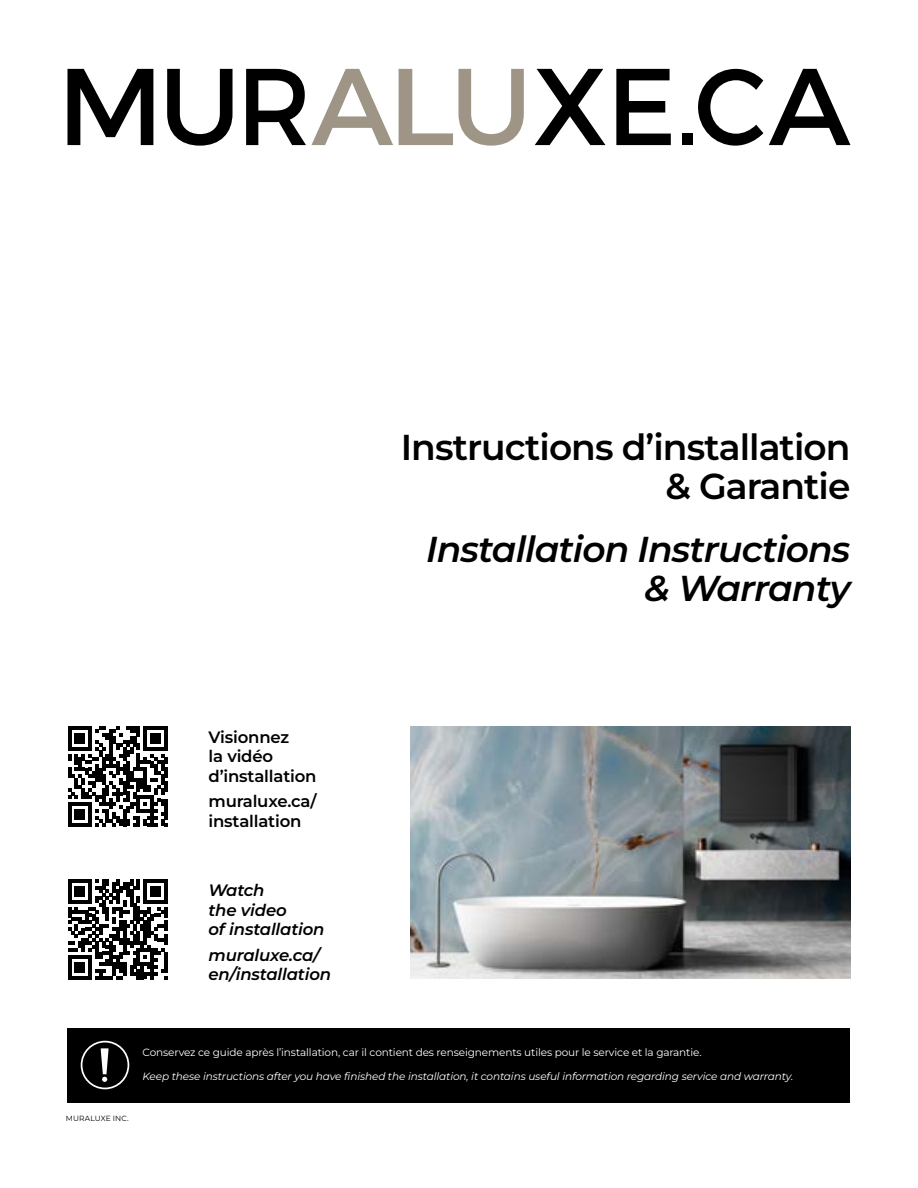
<style>
.page{position:relative;width:918px;height:1188px;background:#fff}
.page>*{position:absolute;margin:0;border:0;box-sizing:border-box;transform-origin:0 0}
.t1{font:600 36px/39px "Montserrat";letter-spacing:-.025em;color:#000;text-align:right}
.t2{font:italic 600 36px/39px "Montserrat";letter-spacing:-.025em;color:#000;text-align:right}
.t3{font:600 16.5px/19.5px "Montserrat";letter-spacing:-.01em;color:#000}
.t4{font:italic 600 16.5px/19.5px "Montserrat";letter-spacing:-.01em;color:#000}
.t5{font:italic 10.5px "Montserrat";letter-spacing:-.01em;color:#fff}
.t6{font:10.5px "Montserrat";letter-spacing:-.01em;color:#fff}
.t7{font:7.5px "Montserrat";letter-spacing:.01em;color:#000}
</style>
<div class="page">
<div style="left:68px;top:1028px;width:782px;height:74px;background:#000"></div>
<div style="left:81px;top:1041px;width:48px;height:48px;border:2px solid #fff;border-radius:50%"></div>
<svg style="left:101px;top:1048px;width:7px;height:34px"></svg>
<svg style="left:67px;top:69px;width:86px;height:76px"></svg>
<svg style="left:167px;top:69px;width:66px;height:77px"></svg>
<svg style="left:246px;top:69px;width:147px;height:76px"></svg>
<svg style="left:399px;top:69px;width:125px;height:77px"></svg>
<svg style="left:535px;top:69px;width:70px;height:76px"></svg>
<svg style="left:616px;top:69px;width:55px;height:76px"></svg>
<div style="left:682px;top:133px;width:11px;height:12px;background:#000"></div>
<svg style="left:698px;top:69px;width:65px;height:77px"></svg>
<svg style="left:769px;top:69px;width:81px;height:76px"></svg>
<img style="left:410px;top:727px;width:440px;height:251px">
<svg style="left:68px;top:879px;width:100px;height:100px"></svg>
<svg style="left:68px;top:726px;width:100px;height:100px"></svg>
<h1 class="t1" style="left:401px;top:426px;width:451px">Instructions d’installation &amp; Garantie</h1>
<h1 class="t2" style="left:426px;top:528px;width:426px">Installation Instructions &amp; Warranty</h1>
<h2 class="t3" style="left:208px;top:726px;width:110px">Visionnez<br>la vidéo d’installation</h2>
<h2 class="t3" style="left:208px;top:791px;width:110px">muraluxe.ca/ installation</h2>
<h2 class="t4" style="left:208px;top:880px;width:118px">Watch<br>the video<br>of installation</h2>
<h2 class="t4" style="left:208px;top:945px;width:124px">muraluxe.ca/ en/installation</h2>
<p class="t7" style="left:66px;top:1113px;width:64px">MURALUXE INC.</p>
<p class="t6" style="left:142px;top:1045px;width:561px">Conservez ce guide après l’installation, car il contient des renseignements utiles pour le service et la garantie.</p>
<p class="t5" style="left:142px;top:1069px;width:652px">Keep these instructions after you have finished the installation, it contains useful information regarding service and warranty.</p>
</div>
